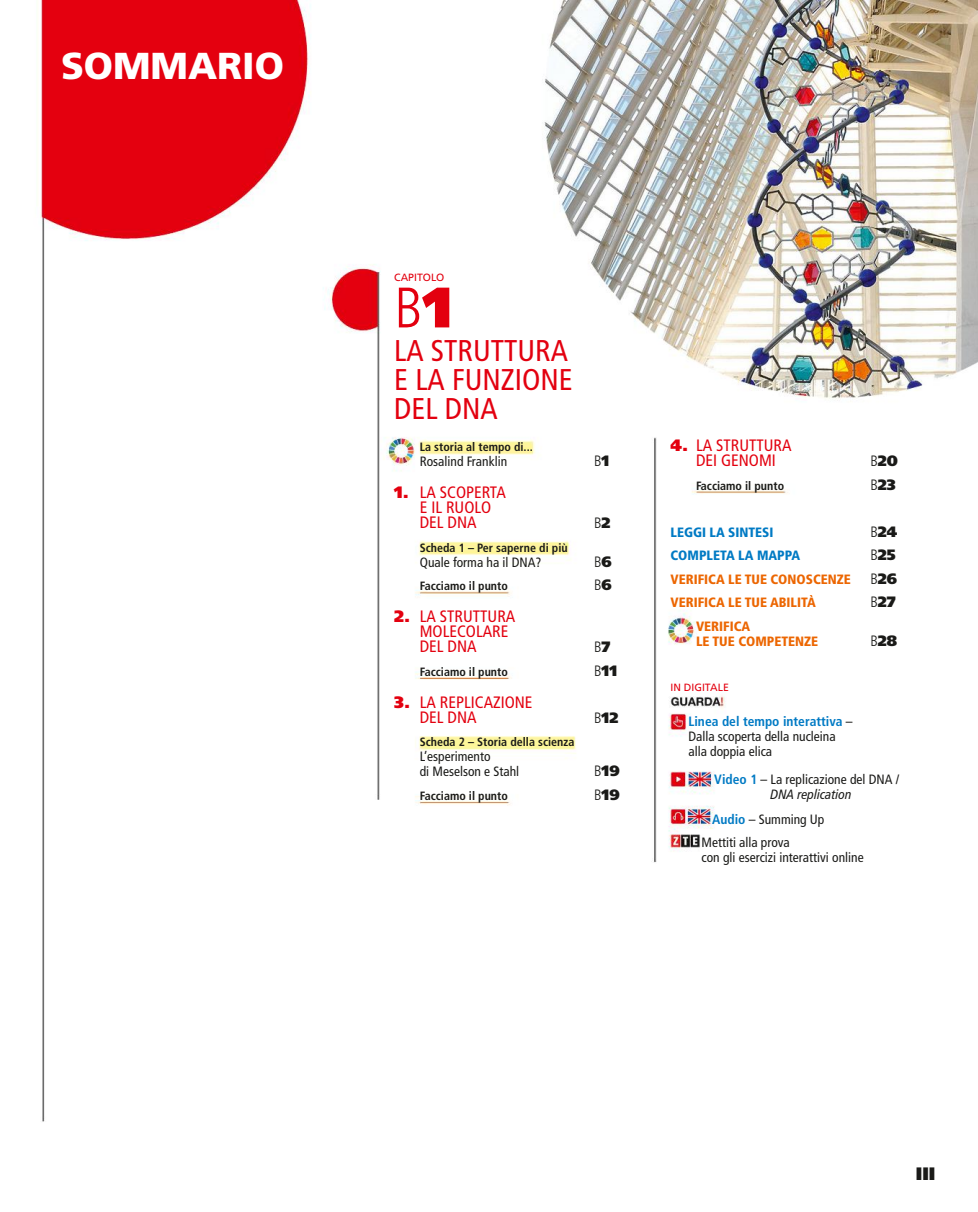
<style>
.page{position:relative;width:978px;height:1212px;background:#fff}
.page>*{position:absolute;margin:0;border:0;box-sizing:border-box;transform-origin:0 0}
.t1{font:300 condensed 57px "Frutiger LT Std";color:#e3000f}
.t2{font:900 37.5px "Frutiger LT Std";color:#fff}
.t3{font:condensed 30px/29.2px "Frutiger LT Pro";color:#e3000f}
.t4{font:900 18px "Frutiger LT Std";color:#1a1a18}
.t5{font:condensed 16.5px/15px "Frutiger LT Pro";color:#e3000f}
.t6{font:900 15px "Frutiger LT Std";color:#1a1a18}
.t7{font:300 condensed 15px "Frutiger LT Std";color:#1a1a18}
.t8{font:condensed 13.5px/15px "Frutiger LT Pro";color:#1a1a18}
.t9{font:900 condensed 13.5px/15px "Frutiger LT Std";color:#ec6602}
.t10{font:900 condensed 13.5px "Frutiger LT Std";color:#007ac4}
.t11{font:700 condensed 13.5px "Frutiger LT Std";color:#007ac4}
.t12{font:700 condensed 12px "Frutiger LT Std";color:#1a1a18}
.t13{font:10.5px "Frutiger LT Std";color:#e3000f}
.s1{font-weight:900;font-stretch:normal}
.s2{font-family:"Frutiger LT Std";font-weight:900;font-stretch:normal}
.s3{font-weight:300;font-stretch:condensed}
.s4{font-family:"Frutiger LT Pro";font-weight:400;color:#1a1a18}
.s5{font-family:"Frutiger LT Std";font-weight:700;color:#007ac4}
.s6{font-style:italic}
</style>
<div class="page">
<img style="left:40px;top:0;width:938px;height:1122px">
<h2 class="t2" style="left:61px;top:44px;width:224px">SOMMARIO</h2>
<p class="t13" style="left:394px;top:271px;width:52px">CAPITOLO</p>
<h1 class="t1" style="left:394px;top:274px;width:60px">B<span class="s1">1</span></h1>
<h3 class="t3" style="left:394px;top:338px;width:180px">LA STRUTTURA<br>E LA FUNZIONE<br>DEL DNA</h3>
<p class="t12" style="left:420px;top:442px;width:115px">La storia al tempo di...</p>
<p class="t8" style="left:420px;top:455px;width:89px">Rosalind Franklin</p>
<p class="t7" style="left:594px;top:452px;width:17px">B<span class="s1">1</span></p>
<p class="t5" style="left:420px;top:486px;width:88px;text-indent:-26px"><span class="s2">1.</span> LA SCOPERTA<br>E IL RUOLO<br>DEL DNA</p>
<p class="t7" style="left:594px;top:514px;width:18px">B<span class="s1">2</span></p>
<p class="t12" style="left:420px;top:543px;width:149px">Scheda 1 – Per saperne di più</p>
<p class="t8" style="left:420px;top:556px;width:123px">Quale forma ha il DNA?</p>
<p class="t7" style="left:594px;top:553px;width:19px">B<span class="s1">6</span></p>
<p class="t12" style="left:420px;top:581px;width:90px">Facciamo il punto</p>
<p class="t7" style="left:594px;top:576px;width:19px">B<span class="s1">6</span></p>
<p class="t5" style="left:420px;top:610px;width:97px;text-indent:-26px"><span class="s2">2.</span> LA STRUTTURA<br>MOLECOLARE<br>DEL DNA</p>
<p class="t7" style="left:594px;top:638px;width:18px">B<span class="s1">7</span></p>
<p class="t12" style="left:420px;top:667px;width:90px">Facciamo il punto</p>
<p class="t6" style="left:594px;top:662px;width:25px"><span class="s3">B</span>11</p>
<p class="t5" style="left:420px;top:696px;width:114px;text-indent:-26px"><span class="s2">3.</span> LA REPLICAZIONE<br>DEL DNA</p>
<p class="t6" style="left:594px;top:709px;width:26px"><span class="s3">B</span>12</p>
<p class="t12" style="left:420px;top:737px;width:156px">Scheda 2 – Storia della scienza</p>
<p class="t8" style="left:420px;top:750px;width:101px">L’esperimento<br>di Meselson e Stahl</p>
<p class="t6" style="left:594px;top:762px;width:27px"><span class="s3">B</span>19</p>
<p class="t12" style="left:420px;top:791px;width:90px">Facciamo il punto</p>
<p class="t6" style="left:594px;top:786px;width:27px"><span class="s3">B</span>19</p>
<p class="t5" style="left:671px;top:439px;width:123px;text-align:center"><span class="s2">4.</span> LA STRUTTURA<br>DEI GENOMI</p>
<p class="t6" style="left:870px;top:452px;width:29px"><span class="s3">B</span>20</p>
<p class="t12" style="left:696px;top:481px;width:90px">Facciamo il punto</p>
<p class="t6" style="left:870px;top:476px;width:27px"><span class="s3">B</span>23</p>
<p class="t10" style="left:671px;top:524px;width:105px">LEGGI LA SINTESI</p>
<p class="t6" style="left:870px;top:523px;width:28px"><span class="s3">B</span>24</p>
<p class="t10" style="left:671px;top:548px;width:131px">COMPLETA LA MAPPA</p>
<p class="t6" style="left:870px;top:546px;width:27px"><span class="s3">B</span>25</p>
<p class="t9" style="left:671px;top:571px;width:182px">VERIFICA LE TUE CONOSCENZE</p>
<p class="t6" style="left:870px;top:570px;width:28px"><span class="s3">B</span>26</p>
<p class="t9" style="left:671px;top:595px;width:147px">VERIFICA LE TUE ABILITÀ</p>
<p class="t6" style="left:870px;top:593px;width:27px"><span class="s3">B</span>27</p>
<p class="t9" style="left:696px;top:618px;width:124px">VERIFICA<br>LE TUE COMPETENZE</p>
<p class="t6" style="left:870px;top:632px;width:28px"><span class="s3">B</span>28</p>
<p class="t13" style="left:671px;top:681px;width:60px">IN DIGITALE</p>
<p class="t11" style="left:688px;top:716px;width:166px">Linea del tempo interattiva <span class="s4">–</span></p>
<p class="t8" style="left:688px;top:730px;width:149px">Dalla scoperta della nucleina alla doppia elica</p>
<p class="t8" style="left:771px;top:773px;width:130px;text-indent:-56px"><span class="s5">Video 1</span> – La replicazione del DNA /<br><span class="s6">DNA replication</span></p>
<p class="t8" style="left:701px;top:808px;width:124px;line-height:23.5px;text-indent:11px"><span class="s5">Audio</span> – Summing Up<br>Mettiti alla prova</p>
<p class="t8" style="left:701px;top:851px;width:164px">con gli esercizi interattivi online</p>
<h3 class="t4" style="left:916px;top:1163px;width:21px">III</h3>
</div>
